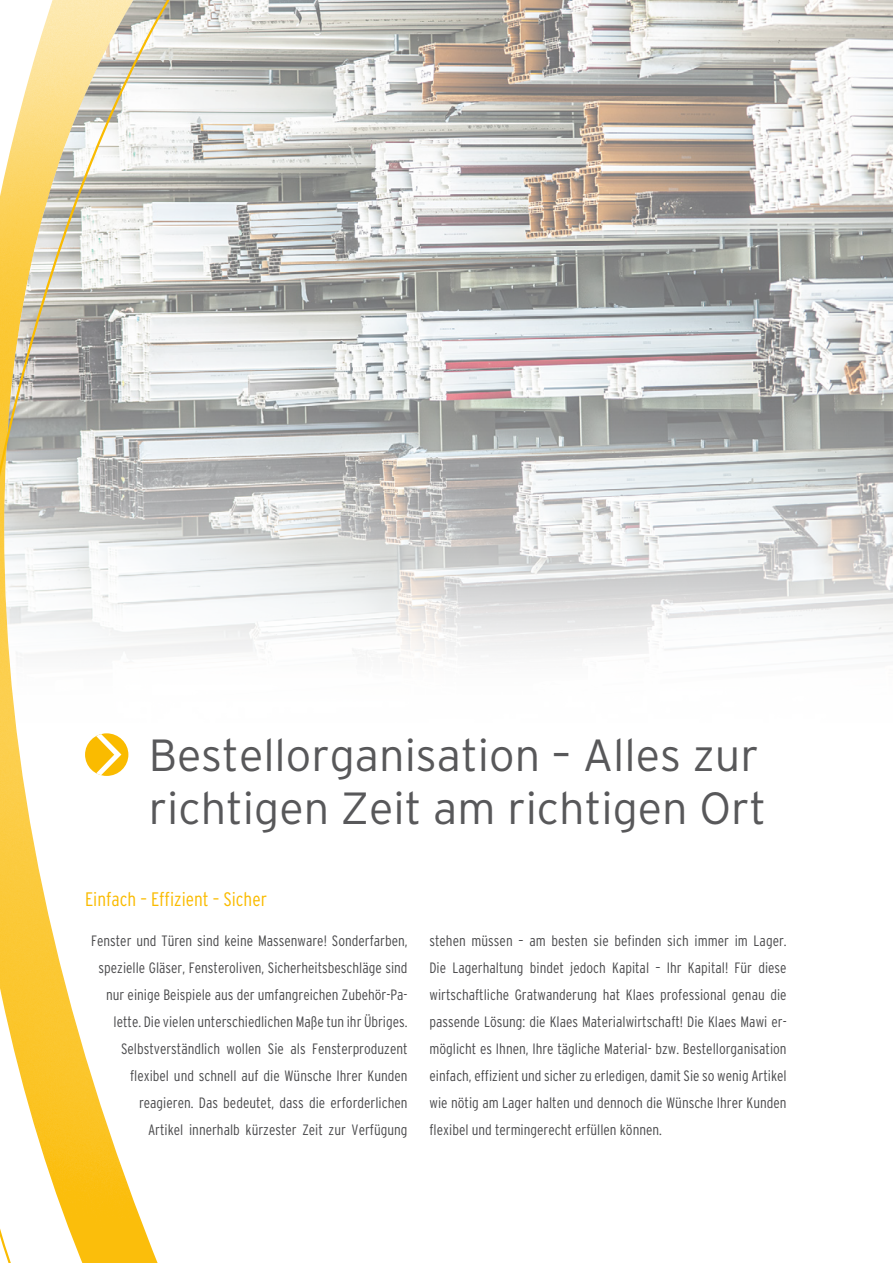
<style>
.page{position:relative;width:893px;height:1263px;background:#fff}
.page>*{position:absolute;margin:0;border:0;box-sizing:border-box;transform-origin:0 0}
.t1{font:300 45px/52.5px "Interstate";color:#58585a}
.t2{font:300 condensed 19.5px "Interstate";color:#fabb00}
.t3{font:300 condensed 15px/27px "Interstate";color:#4b4b4d;text-align:right}
</style>
<div class="page">
<img style="left:177px;top:0;width:716px;height:653px">
<svg style="left:0;top:0;width:177px;height:1263px"></svg>
<div style="left:85px;top:733px;width:43px;height:43px;background:#fabb00;border-radius:50%"></div>
<svg style="left:96px;top:734px;width:25px;height:41px"></svg>
<h1 class="t1" style="left:149px;top:729px;width:619px">Bestellorganisation – Alles zur richtigen Zeit am richtigen Ort</h1>
<h2 class="t2" style="left:85px;top:888px;width:183px">Einfach – Effizient – Sicher</h2>
<p class="t3" style="left:91px;top:926px;width:318px">Fenster und Türen sind keine Massenware! Sonderfarben, spezielle Gläser, Fensteroliven, Sicherheitsbeschläge sind nur einige Beispiele aus der umfangreichen Zubehör-Pa&shy;lette. Die vielen unterschiedlichen Maße tun ihr Übriges.<br>Selbstverständlich wollen Sie als Fensterproduzent flexibel und schnell auf die Wünsche Ihrer Kunden reagieren. Das bedeutet, dass die erforderlichen<br>Artikel innerhalb kürzester Zeit zur Verfügung</p>
<p class="t3" style="left:429px;top:926px;width:359px;text-align:justify">stehen müssen – am besten sie befinden sich immer im Lager.<br>Die Lagerhaltung bindet jedoch Kapital – Ihr Kapital! Für diese wirtschaftliche Gratwanderung hat Klaes professional genau die passende Lösung: die Klaes Materialwirtschaft! Die Klaes Mawi er&shy;möglicht es Ihnen, Ihre tägliche Material- bzw. Bestellorganisation einfach, effizient und sicher zu erledigen, damit Sie so wenig Artikel wie nötig am Lager halten und dennoch die Wünsche Ihrer Kunden flexibel und termingerecht erfüllen können.</p>
</div>
